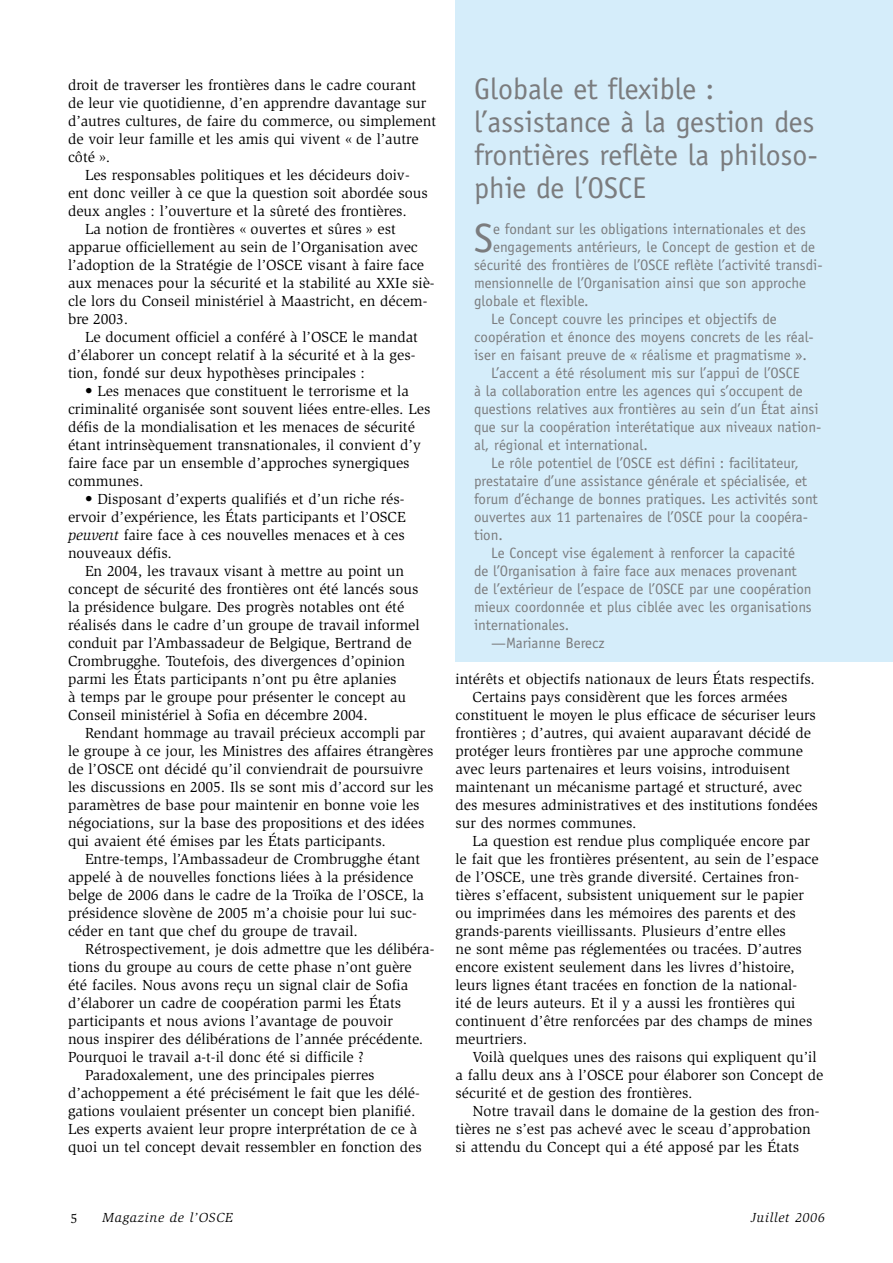
<style>
.page{position:relative;width:893px;height:1263px;background:#fff}
.page>*{position:absolute;margin:0;border:0;box-sizing:border-box;transform-origin:0 0}
.t1{font:40.95px "Officina Sans";color:#7b7c7e}
.t2{font:30px/33px "Officina Sans";color:#7b7c7e}
.t3{font:15px/18px "Slimbach";color:#000}
.t4{font:15px "Officina Sans";color:#7b7c7e}
.t5{font:italic 13.5px "Slimbach";letter-spacing:.05em;color:#000}
.t6{font:13.5px "Slimbach";color:#000}
.s1{font-style:italic}
</style>
<div class="page">
<div style="left:455px;top:0;width:438px;height:662px;background:#d5edfa"></div>
<p class="t3" style="left:68px;top:77px;width:350px">droit de traverser les frontières dans le cadre courant</p>
<p class="t3" style="left:68px;top:95px;width:360px">de leur vie quotidienne, d’en apprendre davantage sur</p>
<p class="t3" style="left:68px;top:113px;width:370px">d’autres cultures, de faire du commerce, ou simplement</p>
<p class="t3" style="left:68px;top:131px;width:352px">de voir leur famille et les amis qui vivent « de l’autre</p>
<p class="t3" style="left:68px;top:149px;width:44px">côté ».</p>
<p class="t3" style="left:85px;top:167px;width:326px">Les responsables politiques et les décideurs doiv-</p>
<p class="t3" style="left:68px;top:185px;width:361px">ent donc veiller à ce que la question soit abordée sous</p>
<p class="t3" style="left:68px;top:203px;width:340px">deux angles : l’ouverture et la sûreté des frontières.</p>
<p class="t3" style="left:85px;top:221px;width:312px">La notion de frontières « ouvertes et sûres » est</p>
<p class="t3" style="left:68px;top:239px;width:351px">apparue officiellement au sein de l’Organisation avec</p>
<p class="t3" style="left:68px;top:257px;width:358px">l’adoption de la Stratégie de l’OSCE visant à faire face</p>
<p class="t3" style="left:68px;top:275px;width:368px">aux menaces pour la sécurité et la stabilité au XXIe siè-</p>
<p class="t3" style="left:68px;top:293px;width:361px">cle lors du Conseil ministériel à Maastricht, en décem-</p>
<p class="t3" style="left:68px;top:311px;width:62px">bre 2003.</p>
<p class="t3" style="left:85px;top:329px;width:334px">Le document officiel a conféré à l’OSCE le mandat</p>
<p class="t3" style="left:68px;top:347px;width:349px">d’élaborer un concept relatif à la sécurité et à la ges-</p>
<p class="t3" style="left:68px;top:365px;width:299px">tion, fondé sur deux hypothèses principales :</p>
<p class="t3" style="left:68px;top:383px;width:364px;text-indent:17px">• Les menaces que constituent le terrorisme et la criminalité organisée sont souvent liées entre-elles. Les défis de la mondialisation et les menaces de sécurité étant intrinsèquement transnationales, il convient d’y faire face par un ensemble d’approches synergiques communes.</p>
<p class="t3" style="left:68px;top:491px;width:339px;text-align:justify;text-indent:17px">• Disposant d’experts qualifiés et d’un riche rés&shy;ervoir d’expérience, les États participants et l’OSCE <span class="s1">peuvent</span> faire face à ces nouvelles menaces et à ces nouveaux défis.</p>
<p class="t3" style="left:68px;top:563px;width:353px;text-indent:17px">En 2004, les travaux visant à mettre au point un concept de sécurité des frontières ont été lancés sous la présidence bulgare. Des progrès notables ont été réalisés dans le cadre d’un groupe de travail informel conduit par l’Ambassadeur de Belgique, Bertrand de Crombrugghe. Toutefois, des divergences d’opinion parmi les États participants n’ont pu être aplanies<br>à temps par le groupe pour présenter le concept au Conseil ministériel à Sofia en décembre 2004.</p>
<p class="t3" style="left:68px;top:725px;width:367px;text-indent:17px">Rendant hommage au travail précieux accompli par le groupe à ce jour, les Ministres des affaires étrangères de l’OSCE ont décidé qu’il conviendrait de poursuivre les discussions en 2005. Ils se sont mis d’accord sur les paramètres de base pour maintenir en bonne voie les négociations, sur la base des propositions et des idées qui avaient été émises par les États participants.</p>
<p class="t3" style="left:68px;top:851px;width:357px;text-indent:17px">Entre-temps, l’Ambassadeur de Crombrugghe étant appelé à de nouvelles fonctions liées à la présidence belge de 2006 dans le cadre de la Troïka de l’OSCE, la présidence slovène de 2005 m’a choisie pour lui suc&shy;céder en tant que chef du groupe de travail.</p>
<p class="t3" style="left:85px;top:941px;width:351px">Rétrospectivement, je dois admettre que les délibéra-</p>
<p class="t3" style="left:68px;top:959px;width:345px">tions du groupe au cours de cette phase n’ont guère</p>
<p class="t3" style="left:68px;top:977px;width:342px">été faciles. Nous avons reçu un signal clair de Sofia</p>
<p class="t3" style="left:68px;top:995px;width:335px">d’élaborer un cadre de coopération parmi les États</p>
<p class="t3" style="left:68px;top:1013px;width:326px">participants et nous avions l’avantage de pouvoir</p>
<p class="t3" style="left:68px;top:1031px;width:357px">nous inspirer des délibérations de l’année précédente.</p>
<p class="t3" style="left:68px;top:1049px;width:297px">Pourquoi le travail a-t-il donc été si difficile ?</p>
<p class="t3" style="left:85px;top:1067px;width:291px">Paradoxalement, une des principales pierres</p>
<p class="t3" style="left:68px;top:1085px;width:353px">d’achoppement a été précisément le fait que les délé-</p>
<p class="t3" style="left:68px;top:1103px;width:349px">gations voulaient présenter un concept bien planifié.</p>
<p class="t3" style="left:68px;top:1121px;width:351px">Les experts avaient leur propre interprétation de ce à</p>
<p class="t3" style="left:68px;top:1139px;width:355px">quoi un tel concept devait ressembler en fonction des</p>
<h2 class="t2" style="left:474px;top:75px;width:345px">Globale et flexible : l’assistance à la gestion des frontières reflète la philoso&shy;phie de l’OSCE</h2>
<h1 class="t1" style="left:474px;top:222px;width:20px">S</h1>
<p class="t4" style="left:493px;top:223px;width:314px">e fondant sur les obligations internationales et des</p>
<p class="t4" style="left:493px;top:241px;width:323px">engagements antérieurs, le Concept de gestion et de</p>
<p class="t4" style="left:474px;top:259px;width:350px">sécurité des frontières de l’OSCE reflète l’activité transdi-</p>
<p class="t4" style="left:474px;top:277px;width:333px">mensionnelle de l’Organisation ainsi que son approche</p>
<p class="t4" style="left:474px;top:295px;width:116px">globale et flexible.</p>
<p class="t4" style="left:491px;top:313px;width:287px">Le Concept couvre les principes et objectifs de</p>
<p class="t4" style="left:474px;top:331px;width:341px">coopération et énonce des moyens concrets de les réal-</p>
<p class="t4" style="left:474px;top:349px;width:334px">iser en faisant preuve de « réalisme et pragmatisme ».</p>
<p class="t4" style="left:491px;top:367px;width:310px">L’accent a été résolument mis sur l’appui de l’OSCE</p>
<p class="t4" style="left:474px;top:385px;width:330px">à la collaboration entre les agences qui s’occupent de</p>
<p class="t4" style="left:474px;top:403px;width:346px">questions relatives aux frontières au sein d’un État ainsi</p>
<p class="t4" style="left:474px;top:421px;width:349px">que sur la coopération interétatique aux niveaux nation-</p>
<p class="t4" style="left:474px;top:439px;width:175px">al, régional et international.</p>
<p class="t4" style="left:491px;top:457px;width:309px">Le rôle potentiel de l’OSCE est défini : facilitateur,</p>
<p class="t4" style="left:474px;top:475px;width:335px">prestataire d’une assistance générale et spécialisée, et</p>
<p class="t4" style="left:474px;top:493px;width:345px">forum d’échange de bonnes pratiques. Les activités sont</p>
<p class="t4" style="left:474px;top:511px;width:335px">ouvertes aux 11 partenaires de l’OSCE pour la coopéra-</p>
<p class="t4" style="left:474px;top:529px;width:30px">tion.</p>
<p class="t4" style="left:491px;top:547px;width:306px">Le Concept vise également à renforcer la capacité</p>
<p class="t4" style="left:474px;top:565px;width:324px">de l’Organisation à faire face aux menaces provenant</p>
<p class="t4" style="left:474px;top:583px;width:339px">de l’extérieur de l’espace de l’OSCE par une coopération</p>
<p class="t4" style="left:474px;top:601px;width:339px">mieux coordonnée et plus ciblée avec les organisations</p>
<p class="t4" style="left:474px;top:619px;width:97px">internationales.</p>
<p class="t4" style="left:491px;top:637px;width:115px">—Marianne Berecz</p>
<p class="t3" style="left:455px;top:671px;width:361px">intérêts et objectifs nationaux de leurs États respectifs.</p>
<p class="t3" style="left:472px;top:689px;width:316px">Certains pays considèrent que les forces armées</p>
<p class="t3" style="left:455px;top:707px;width:362px">constituent le moyen le plus efficace de sécuriser leurs</p>
<p class="t3" style="left:455px;top:725px;width:357px">frontières ; d’autres, qui avaient auparavant décidé de</p>
<p class="t3" style="left:455px;top:743px;width:349px">protéger leurs frontières par une approche commune</p>
<p class="t3" style="left:455px;top:761px;width:336px">avec leurs partenaires et leurs voisins, introduisent</p>
<p class="t3" style="left:455px;top:779px;width:348px">maintenant un mécanisme partagé et structuré, avec</p>
<p class="t3" style="left:455px;top:797px;width:364px">des mesures administratives et des institutions fondées</p>
<p class="t3" style="left:455px;top:815px;width:183px">sur des normes communes.</p>
<p class="t3" style="left:472px;top:833px;width:339px">La question est rendue plus compliquée encore par</p>
<p class="t3" style="left:455px;top:851px;width:365px">le fait que les frontières présentent, au sein de l’espace</p>
<p class="t3" style="left:455px;top:869px;width:345px">de l’OSCE, une très grande diversité. Certaines fron-</p>
<p class="t3" style="left:455px;top:887px;width:350px">tières s’effacent, subsistent uniquement sur le papier</p>
<p class="t3" style="left:455px;top:905px;width:342px">ou imprimées dans les mémoires des parents et des</p>
<p class="t3" style="left:455px;top:923px;width:332px">grands-parents vieillissants. Plusieurs d’entre elles</p>
<p class="t3" style="left:455px;top:941px;width:348px">ne sont même pas réglementées ou tracées. D’autres</p>
<p class="t3" style="left:455px;top:959px;width:341px">encore existent seulement dans les livres d’histoire,</p>
<p class="t3" style="left:455px;top:977px;width:343px">leurs lignes étant tracées en fonction de la national-</p>
<p class="t3" style="left:455px;top:995px;width:341px">ité de leurs auteurs. Et il y a aussi les frontières qui</p>
<p class="t3" style="left:455px;top:1013px;width:358px">continuent d’être renforcées par des champs de mines</p>
<p class="t3" style="left:455px;top:1031px;width:73px">meurtriers.</p>
<p class="t3" style="left:472px;top:1049px;width:345px">Voilà quelques unes des raisons qui expliquent qu’il</p>
<p class="t3" style="left:455px;top:1067px;width:369px">a fallu deux ans à l’OSCE pour élaborer son Concept de</p>
<p class="t3" style="left:455px;top:1085px;width:239px">sécurité et de gestion des frontières.</p>
<p class="t3" style="left:472px;top:1103px;width:349px">Notre travail dans le domaine de la gestion des fron-</p>
<p class="t3" style="left:455px;top:1121px;width:357px">tières ne s’est pas achevé avec le sceau d’approbation</p>
<p class="t3" style="left:455px;top:1139px;width:345px">si attendu du Concept qui a été apposé par les États</p>
<p class="t6" style="left:71px;top:1213px;width:8px">5</p>
<p class="t5" style="left:103px;top:1212px;width:131px">Magazine de l’OSCE</p>
<p class="t5" style="left:751px;top:1212px;width:76px">Juillet 2006</p>
</div>
